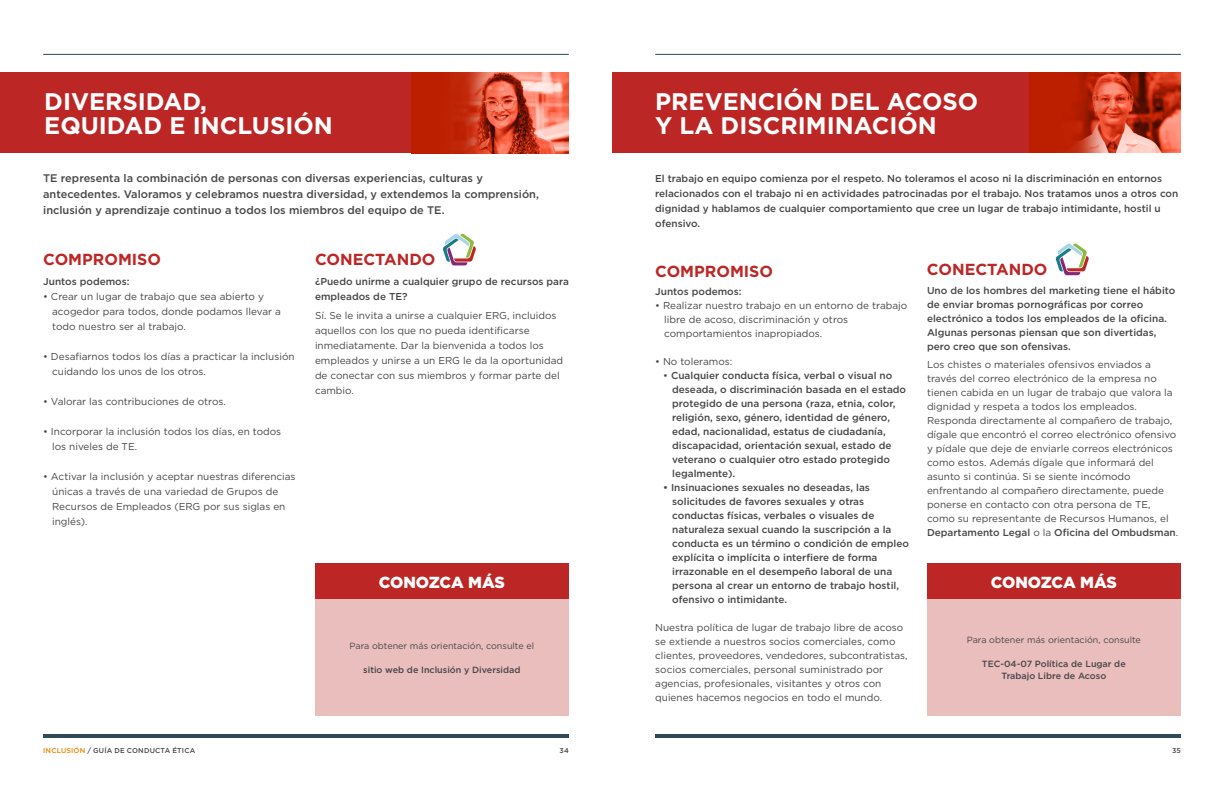
<style>
.page{position:relative;width:1224px;height:792px;background:#fff}
.page>*{position:absolute;margin:0;border:0;box-sizing:border-box;transform-origin:0 0}
.t1{font:700 24px/24px "Gotham";color:#fff}
.t2{font:700 16px "Gotham";color:#bc2726}
.t3{font:900 16px "Gotham";letter-spacing:-.01em;color:#fff}
.t4{font:500 11px/16px "Gotham";color:#464547}
.t5{font:10px/14px "Gotham";color:#464547}
.t6{font:500 10px/14px "Gotham";color:#464547}
.t7{font:500 9px/12px "Gotham";color:#464547;text-align:center}
.t8{font:9px "Gotham";color:#464547}
.t9{font:500 7px "Gotham";letter-spacing:.03em;color:#464547}
.s1{font-weight:400}
.s2{font-weight:500}
.s3{color:#e98300}
</style>
<div class="page">
<hr style="left:655px;top:734px;width:526px;height:4px;background:#2e4957">
<hr style="left:655px;top:54px;width:526px;height:1px;background:#2e4957">
<hr style="left:43px;top:734px;width:526px;height:4px;background:#2e4957">
<hr style="left:43px;top:54px;width:526px;height:1px;background:#2e4957">
<div style="left:612px;top:72px;width:569px;height:81px;background:#bc2726"></div>
<img style="left:1029px;top:72px;width:152px;height:81px">
<div style="left:0;top:72px;width:569px;height:81px;background:#bc2726"></div>
<img style="left:411px;top:72px;width:158px;height:81px">
<div style="left:927px;top:599px;width:254px;height:117px;background:#ebbebe"></div>
<div style="left:927px;top:564px;width:254px;height:35px;background:#bc2726"></div>
<div style="left:315px;top:599px;width:254px;height:117px;background:#ebbebe"></div>
<div style="left:315px;top:564px;width:254px;height:35px;background:#bc2726"></div>
<svg style="left:443px;top:234px;width:33px;height:31px"></svg>
<svg style="left:1056px;top:243px;width:33px;height:32px"></svg>
<h1 class="t1" style="left:44px;top:90px;width:290px">DIVERSIDAD,<br>EQUIDAD E INCLUSIÓN</h1>
<p class="t4" style="left:43px;top:170px;width:497px">TE representa la combinación de personas con diversas experiencias, culturas y antecedentes. Valoramos y celebramos nuestra diversidad, y extendemos la comprensión, inclusión y aprendizaje continuo a todos los miembros del equipo de TE.</p>
<h2 class="t2" style="left:315px;top:249px;width:122px">CONECTANDO</h2>
<p class="t6" style="left:315px;top:274px;width:255px;line-height:15px">¿Puedo unirme a cualquier grupo de recursos para empleados de TE?</p>
<p class="t5" style="left:315px;top:308px;width:250px;line-height:15px">Sí. Se le invita a unirse a cualquier ERG, incluidos aquellos con los que no pueda identificarse inmediatamente. Dar la bienvenida a todos los empleados y unirse a un ERG le da la oportunidad de conectar con sus miembros y formar parte del cambio.</p>
<h2 class="t2" style="left:43px;top:249px;width:119px">COMPROMISO</h2>
<p class="t6" style="left:43px;top:274px;width:88px">Juntos podemos:</p>
<p class="t5" style="left:52px;top:288px;width:230px;line-height:15px;text-indent:-9px">• Crear un lugar de trabajo que sea abierto y acogedor para todos, donde podamos llevar a todo nuestro ser al trabajo.</p>
<p class="t5" style="left:52px;top:348px;width:244px;line-height:15px;text-indent:-9px">• Desafiarnos todos los días a practicar la inclusión cuidando los unos de los otros.</p>
<p class="t5" style="left:43px;top:394px;width:184px">• Valorar las contribuciones de otros.</p>
<p class="t5" style="left:52px;top:423px;width:231px;line-height:15px;text-indent:-9px">• Incorporar la inclusión todos los días, en todos los niveles de TE.</p>
<p class="t5" style="left:52px;top:468px;width:245px;line-height:15px;text-indent:-9px">• Activar la inclusión y aceptar nuestras diferencias únicas a través de una variedad de Grupos de Recursos de Empleados (ERG por sus siglas en inglés).</p>
<h2 class="t3" style="left:379px;top:571px;width:128px">CONOZCA MÁS</h2>
<p class="t8" style="left:350px;top:640px;width:186px">Para obtener más orientación, consulte el</p>
<p class="t7" style="left:363px;top:663px;width:159px">sitio web de Inclusión y Diversidad</p>
<h1 class="t1" style="left:655px;top:89px;width:324px">PREVENCIÓN DEL ACOSO<br>Y LA DISCRIMINACIÓN</h1>
<p class="t6" style="left:655px;top:170px;width:525px;line-height:15px">El trabajo en equipo comienza por el respeto. No toleramos el acoso ni la discriminación en entornos relacionados con el trabajo ni en actividades patrocinadas por el trabajo. Nos tratamos unos a otros con dignidad y hablamos de cualquier comportamiento que cree un lugar de trabajo intimidante, hostil u ofensivo.</p>
<h2 class="t2" style="left:655px;top:260px;width:119px">COMPROMISO</h2>
<p class="t6" style="left:655px;top:285px;width:88px">Juntos podemos:</p>
<p class="t5" style="left:664px;top:299px;width:245px;text-indent:-9px">• Realizar nuestro trabajo en un entorno de trabajo libre de acoso, discriminación y otros comportamientos inapropiados.</p>
<p class="t5" style="left:655px;top:355px;width:79px">• No toleramos:</p>
<p class="t6" style="left:672px;top:369px;width:235px;text-indent:-9px"><span class="s1">•</span> Cualquier conducta física, verbal o visual no deseada, o discriminación basada en el estado protegido de una persona (raza, etnia, color, religión, sexo, género, identidad de género, edad, nacionalidad, estatus de ciudadanía, discapacidad, orientación sexual, estado de veterano o cualquier otro estado protegido legalmente).</p>
<p class="t6" style="left:672px;top:481px;width:238px;text-indent:-9px">• Insinuaciones sexuales no deseadas, las solicitudes de favores sexuales y otras conductas físicas, verbales o visuales de naturaleza sexual cuando la suscripción a la conducta es un término o condición de empleo explícita o implícita o interfiere de forma irrazonable en el desempeño laboral de una persona al crear un entorno de trabajo hostil, ofensivo o intimidante.</p>
<p class="t5" style="left:655px;top:621px;width:254px">Nuestra política de lugar de trabajo libre de acoso se extiende a nuestros socios comerciales, como clientes, proveedores, vendedores, subcontratistas, socios comerciales, personal suministrado por agencias, profesionales, visitantes y otros con quienes hacemos negocios en todo el mundo.</p>
<h2 class="t2" style="left:927px;top:259px;width:122px">CONECTANDO</h2>
<p class="t6" style="left:927px;top:283px;width:250px">Uno de los hombres del marketing tiene el hábito de enviar bromas pornográficas por correo electrónico a todos los empleados de la oficina.<br>Algunas personas piensan que son divertidas, pero creo que son ofensivas.</p>
<p class="t5" style="left:927px;top:357px;width:253px">Los chistes o materiales ofensivos enviados a través del correo electrónico de la empresa no tienen cabida en un lugar de trabajo que valora la dignidad y respeta a todos los empleados.<br>Responda directamente al compañero de trabajo, dígale que encontró el correo electrónico ofensivo y pídale que deje de enviarle correos electrónicos como estos. Además dígale que informará del asunto si continúa. Si se siente incómodo enfrentando al compañero directamente, puede ponerse en contacto con otra persona de TE, como su representante de Recursos Humanos, el <span class="s2">Departamento Legal</span> o la <span class="s2">Oficina del Ombudsman</span>.</p>
<h2 class="t3" style="left:991px;top:571px;width:128px">CONOZCA MÁS</h2>
<p class="t8" style="left:967px;top:634px;width:176px">Para obtener más orientación, consulte</p>
<p class="t7" style="left:982px;top:657px;width:145px">TEC-04-07 Política de Lugar de<br>Trabajo Libre de Acoso</p>
<p class="t9" style="left:43px;top:746px;width:154px"><span class="s3">INCLUSIÓN</span> / GUÍA DE CONDUCTA ÉTICA</p>
<p class="t9" style="left:560px;top:746px;width:11px">34</p>
<p class="t9" style="left:1172px;top:746px;width:10px">35</p>
</div>
